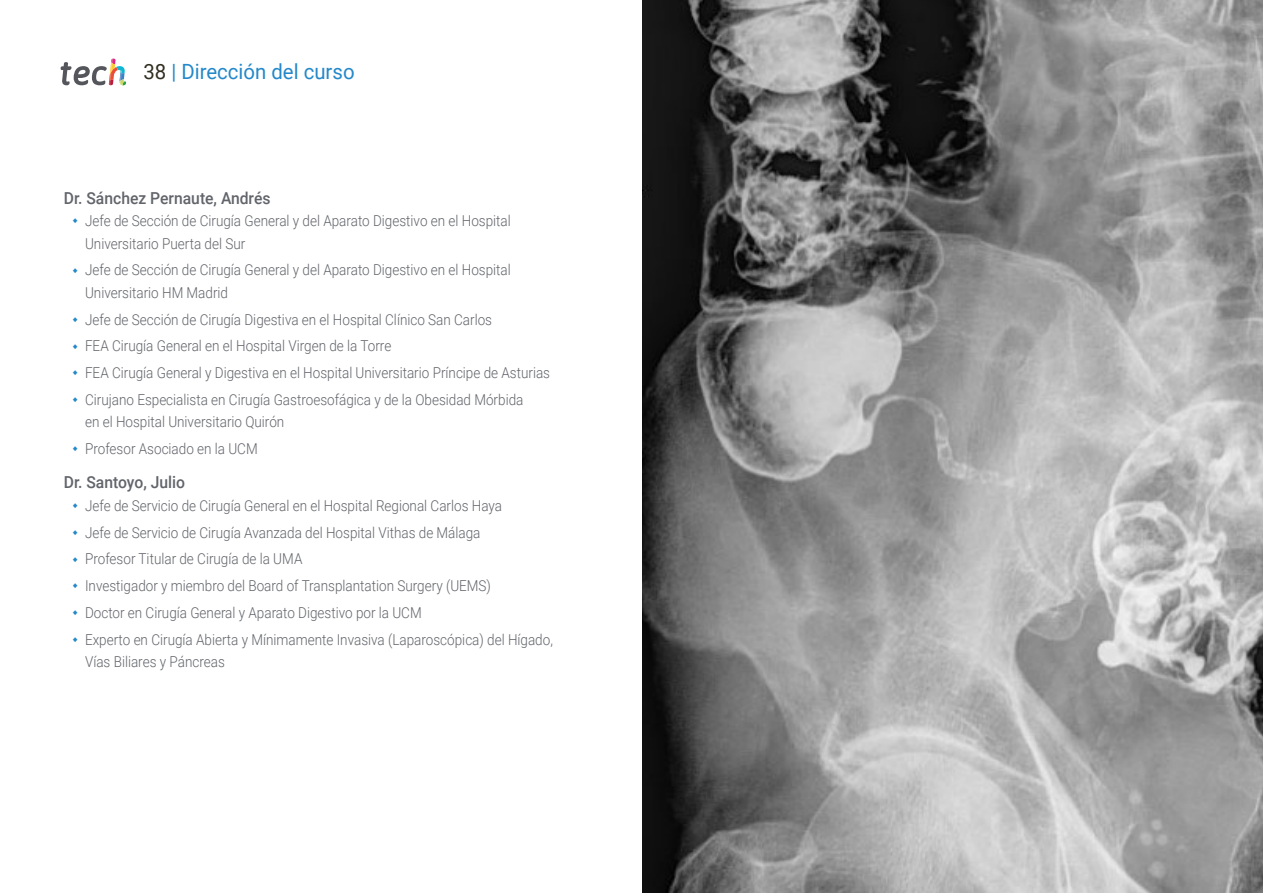
<style>
.page{position:relative;width:1263px;height:893px;background:#fff}
.page>*{position:absolute;margin:0;border:0;box-sizing:border-box;transform-origin:0 0}
.t1{font:21px "Roboto";color:#2488c9}
.t2{font:500 16.5px "Roboto";color:#61646a;scale:.95 1}
.t3{font:300 15px/26.7px "Roboto";color:#61646a;scale:.9 1}
.s1{color:#312e20}
</style>
<div class="page">
<img style="left:642px;top:0;width:621px;height:893px">
<svg style="left:61px;top:59px;width:65px;height:27px"></svg>
<h1 class="t1" style="left:144px;top:57px;width:213px"><span class="s1">38</span> | Dirección del curso</h1>
<p class="t2" style="left:64px;top:186px;width:219px">Dr. Sánchez Pernaute, Andrés</p>
<p class="t3" style="left:85px;top:209px;width:475px;line-height:22.5px">Jefe de Sección de Cirugía General y del Aparato Digestivo en el Hospital<br>Universitario Puerta del Sur</p>
<p class="t3" style="left:85px;top:258px;width:475px;line-height:22.5px">Jefe de Sección de Cirugía General y del Aparato Digestivo en el Hospital<br>Universitario HM Madrid</p>
<p class="t3" style="left:85px;top:305px;width:518px">Jefe de Sección de Cirugía Digestiva en el Hospital Clínico San Carlos<br>FEA Cirugía General en el Hospital Virgen de la Torre<br>FEA Cirugía General y Digestiva en el Hospital Universitario Príncipe de Asturias Cirujano Especialista en Cirugía Gastroesofágica y de la Obesidad Mórbida</p>
<p class="t3" style="left:85px;top:408px;width:223px">en el Hospital Universitario Quirón<br>Profesor Asociado en la UCM</p>
<p class="t2" style="left:64px;top:471px;width:129px">Dr. Santoyo, Julio</p>
<p class="t3" style="left:85px;top:491px;width:521px">Jefe de Servicio de Cirugía General en el Hospital Regional Carlos Haya<br>Jefe de Servicio de Cirugía Avanzada del Hospital Vithas de Málaga<br>Profesor Titular de Cirugía de la UMA<br>Investigador y miembro del Board of Transplantation Surgery (UEMS)<br>Doctor en Cirugía General y Aparato Digestivo por la UCM<br>Experto en Cirugía Abierta y Mínimamente Invasiva (Laparoscópica) del Hígado,</p>
<p class="t3" style="left:85px;top:648px;width:157px">Vías Biliares y Páncreas</p>
</div>
